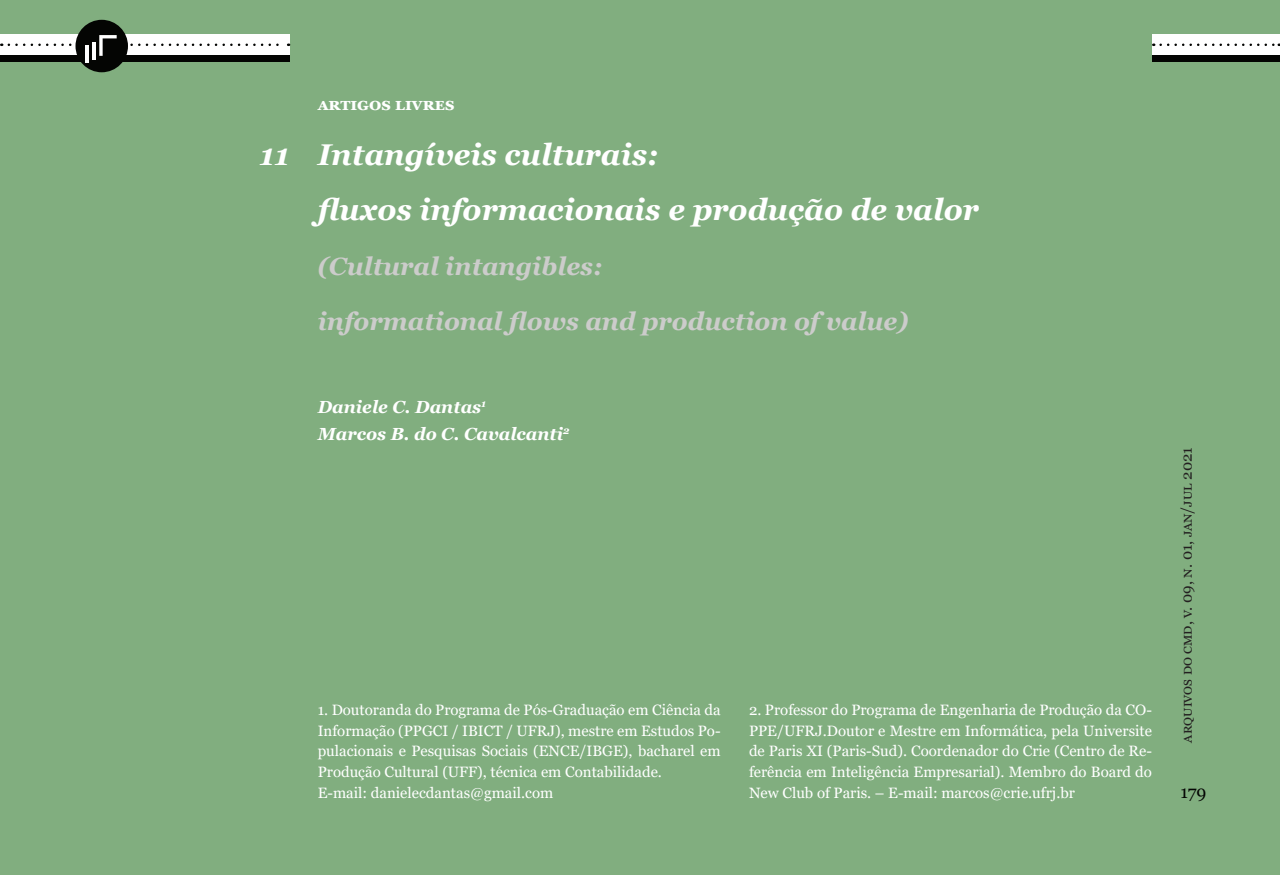
<style>
.page{position:relative;width:1280px;height:875px;background:#81ae7f}
.page>*{position:absolute;margin:0;border:0;box-sizing:border-box;transform-origin:0 0}
.t1{font:italic 700 30px/55px "Georgia";color:#fff}
.t2{font:italic 700 25px "Georgia";color:#cccccb}
.t3{font:italic 700 17.5px/27.5px "Georgia";color:#fff}
.t4{font:700 17.5px "Georgia";letter-spacing:.125em;color:#fff}
.t5{font:17.5px "Georgia";color:#040503}
.t6{font:15px/20.6px "Georgia";color:#fff}
.t7{font:15px "Georgia";color:#231f20}
</style>
<div class="page">
<div style="left:0;top:34px;width:289px;height:28px;background:#fff"></div>
<div style="left:1152px;top:34px;width:128px;height:28px;background:#fff"></div>
<div style="left:0;top:55px;width:289px;height:7px;background:#040503"></div>
<div style="left:1152px;top:55px;width:128px;height:7px;background:#040503"></div>
<svg style="left:1161px;top:44px;width:119px;height:2px"></svg>
<div style="left:76px;top:20px;width:52px;height:52px;background:#040503;border-radius:50%"></div>
<svg style="left:9px;top:35px;width:280px;height:21px"></svg>
<hr style="left:93px;top:42px;width:3px;height:17px;background:#fff">
<hr style="left:86px;top:45px;width:3px;height:18px;background:#fff">
<h1 class="t1" style="left:260px;top:127px;width:31px">11</h1>
<p class="t4" style="left:318px;top:93px;width:138px">artigos livres</p>
<h1 class="t1" style="left:318px;top:127px;width:663px">Intangíveis culturais:<br>fluxos informacionais e produção de valor</h1>
<h2 class="t2" style="left:318px;top:250px;width:286px">(Cultural intangibles:</h2>
<h2 class="t2" style="left:318px;top:305px;width:592px">informational flows and production of value)</h2>
<p class="t3" style="left:318px;top:393px;width:253px">Daniele C. Dantas<sup>1<br></sup>Marcos B. do C. Cavalcanti<sup>2</sup></p>
<p class="t6" style="left:318px;top:700px;width:404px">1. Doutoranda do Programa de Pós-Graduação em Ciência da Informação (PPGCI / IBICT / UFRJ), mestre em Estudos Po&shy;pulacionais e Pesquisas Sociais (ENCE/IBGE), bacharel em Produção Cultural (UFF), técnica em Contabilidade.<br>E-mail: danielecdantas@gmail.com</p>
<p class="t6" style="left:749px;top:700px;width:404px;text-align:justify">2. Professor do Programa de Engenharia de Produção da CO-PPE/UFRJ.Doutor e Mestre em Informática, pela Universite de Paris XI (Paris-Sud). Coordenador do Crie (Centro de Re&shy;ferência em Inteligência Empresarial). Membro do Board do New Club of Paris. – E-mail: marcos@crie.ufrj.br</p>
<p class="t7" style="left:1177px;top:742px;width:297px;rotate:-90deg">arquivos do cmd, v. 09, n. 01, jan/jul 2021</p>
<p class="t5" style="left:1180px;top:781px;width:28px">179</p>
</div>
